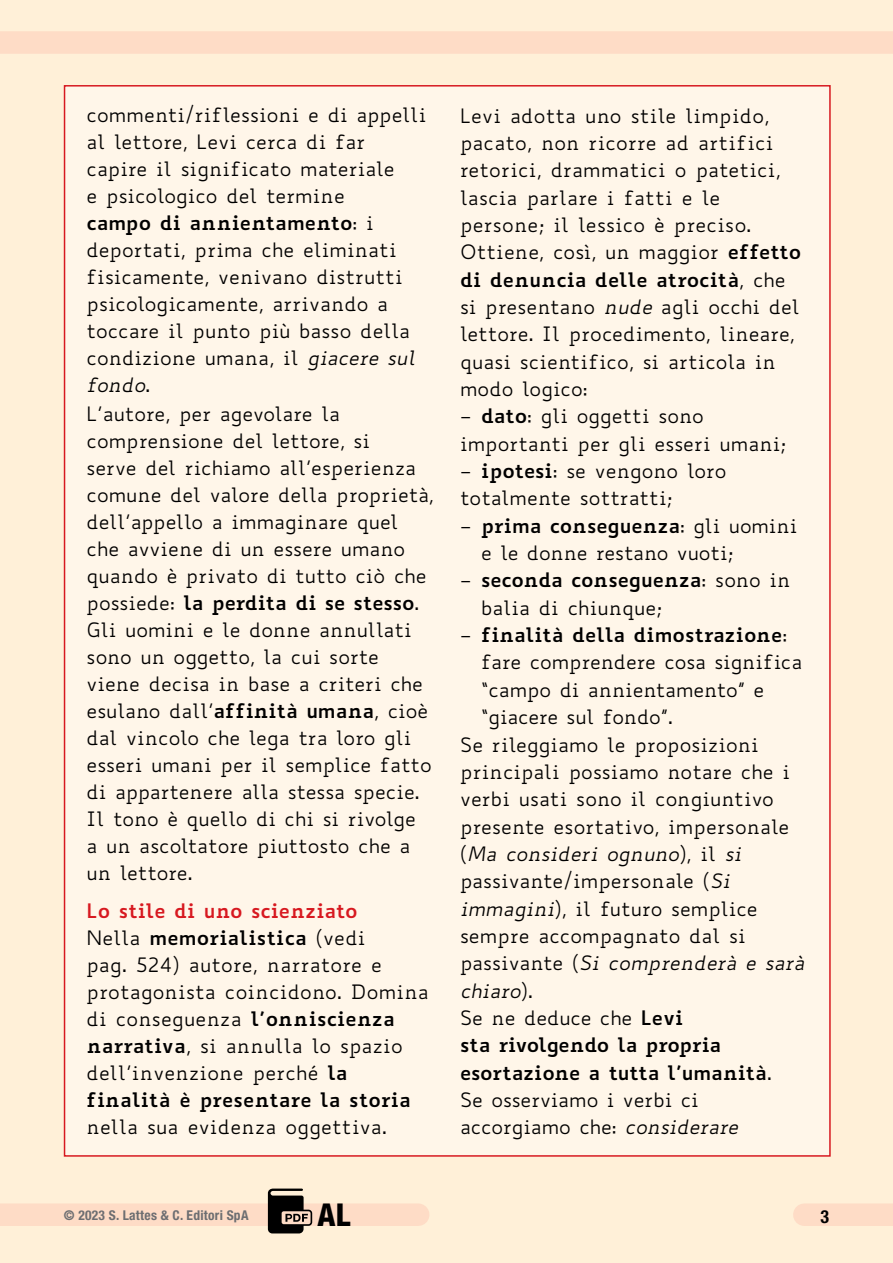
<style>
.page{position:relative;width:893px;height:1263px;background:#fff0d8}
.page>*{position:absolute;margin:0;border:0;box-sizing:border-box;transform-origin:0 0}
.t1{font:800 condensed 31.5px "Helvetica Neue LT Std";color:#000}
.t2{font:19.5px/27px "Biancoenero";letter-spacing:-.005em;color:#000}
.t3{font:700 19.5px "Biancoenero";letter-spacing:-.01em;color:#000}
.t4{font:italic 19.5px "Biancoenero";color:#000}
.t5{font:700 condensed 18px "Helvetica Neue LT Std";color:#000}
.t6{font:700 condensed 13.5px "Helvetica Neue LT Std";letter-spacing:.02em;color:#6d6e71}
.s1{font-weight:700}
.s2{font-style:italic}
.s3{font-weight:700;color:#d71920}
.s4{font-weight:400}
.s5{font-style:normal}
</style>
<div class="page">
<div style="left:0;top:1203px;width:418px;height:23px;background:#fedcc6"></div>
<div style="left:0;top:31px;width:893px;height:23px;background:#fedcc6"></div>
<div style="left:65px;top:86px;width:765px;height:1070px;background:#fff6e9"></div>
<div style="left:804px;top:1203px;width:89px;height:23px;background:#fedcc6"></div>
<svg style="left:268px;top:1188px;width:44px;height:45px"></svg>
<p class="t2" style="left:87px;top:101px;width:341px">commenti/riflessioni e di appelli al lettore, Levi cerca di far capire il significato materiale<br>e psicologico del termine<br><span class="s1">campo di annientamento</span>: i deportati, prima che eliminati fisicamente, venivano distrutti psicologicamente, arrivando a toccare il punto più basso della condizione umana, il <span class="s2">giacere sul fondo</span>.</p>
<p class="t2" style="left:87px;top:400px;width:349px">L’autore, per agevolare la comprensione del lettore, si<br>serve del richiamo all’esperienza comune del valore della proprietà, dell’appello a immaginare quel che avviene di un essere umano quando è privato di tutto ciò che possiede: <span class="s1">la perdita di se stesso</span>.<br>Gli uomini e le donne annullati sono un oggetto, la cui sorte viene decisa in base a criteri che esulano dall’<span class="s1">affinità umana</span>, cioè dal vincolo che lega tra loro gli esseri umani per il semplice fatto di appartenere alla stessa specie.<br>Il tono è quello di chi si rivolge<br>a un ascoltatore piuttosto che a un lettore.</p>
<p class="t2" style="left:87px;top:897px;width:344px"><span class="s3">Lo stile di uno scienziato<br></span>Nella <span class="s1">memorialistica</span> (vedi<br>pag. 524) autore, narratore e protagonista coincidono. Domina di conseguenza <span class="s1">l’onniscienza narrativa</span>, si annulla lo spazio dell’invenzione perché <span class="s1">la finalità è presentare la storia</span></p>
<p class="t2" style="left:87px;top:1113px;width:302px">nella sua evidenza oggettiva.</p>
<p class="t6" style="left:64px;top:1206px;width:186px">© 2023 S. Lattes &amp; C. Editori SpA</p>
<h1 class="t1" style="left:318px;top:1195px;width:34px">AL</h1>
<p class="t2" style="left:460px;top:102px;width:343px">Levi adotta uno stile limpido, pacato, non ricorre ad artifici retorici, drammatici o patetici, lascia parlare i fatti e le persone; il lessico è preciso.<br>Ottiene, così, un maggior <span class="s1">effetto di denuncia delle atrocità</span>, che si presentano <span class="s2">nude</span> agli occhi del lettore. Il procedimento, lineare, quasi scientifico, si articola in modo logico:</p>
<p class="t2" style="left:460px;top:402px;width:328px">– <span class="s1">dato</span>: gli oggetti sono importanti per gli esseri umani;</p>
<p class="t2" style="left:460px;top:457px;width:268px">– <span class="s1">ipotesi</span>: se vengono loro totalmente sottratti;</p>
<p class="t2" style="left:481px;top:512px;width:318px;text-indent:-21px">– <span class="s1">prima conseguenza</span>: gli uomini e le donne restano vuoti;</p>
<p class="t2" style="left:481px;top:566px;width:311px;text-indent:-21px">– <span class="s1">seconda conseguenza</span>: sono in balia di chiunque;</p>
<p class="t3" style="left:460px;top:618px;width:329px"><span class="s4">–</span> finalità della dimostrazione<span class="s4">:</span></p>
<p class="t2" style="left:481px;top:648px;width:323px">fare comprendere cosa significa</p>
<p class="t2" style="left:481px;top:676px;width:285px">“campo di annientamento” e</p>
<p class="t2" style="left:481px;top:703px;width:193px">“giacere sul fondo”.</p>
<p class="t2" style="left:460px;top:730px;width:300px">Se rileggiamo le proposizioni</p>
<p class="t2" style="left:460px;top:758px;width:332px">principali possiamo notare che i</p>
<p class="t2" style="left:460px;top:785px;width:315px">verbi usati sono il congiuntivo</p>
<p class="t2" style="left:460px;top:813px;width:331px">presente esortativo, impersonale</p>
<p class="t4" style="left:460px;top:841px;width:283px"><span class="s5">(</span>Ma consideri ognuno<span class="s5">), il</span> si</p>
<p class="t2" style="left:460px;top:867px;width:272px">passivante/impersonale (<span class="s2">Si</span></p>
<p class="t2" style="left:460px;top:895px;width:299px"><span class="s2">immagini</span>), il futuro semplice</p>
<p class="t2" style="left:460px;top:922px;width:287px">sempre accompagnato dal si</p>
<p class="t4" style="left:460px;top:950px;width:346px"><span class="s5">passivante (</span>Si comprenderà e sarà</p>
<p class="t4" style="left:460px;top:977px;width:74px">chiaro<span class="s5">).</span></p>
<p class="t2" style="left:460px;top:1004px;width:225px">Se ne deduce che <span class="s1">Levi</span></p>
<p class="t3" style="left:460px;top:1028px;width:263px">sta rivolgendo la propria</p>
<p class="t3" style="left:460px;top:1055px;width:313px">esortazione a tutta l’umanità<span class="s4">.</span></p>
<p class="t2" style="left:460px;top:1086px;width:240px">Se osserviamo i verbi ci</p>
<p class="t2" style="left:460px;top:1113px;width:280px">accorgiamo che: <span class="s2">considerare</span></p>
<p class="t5" style="left:820px;top:1206px;width:10px">3</p>
</div>
